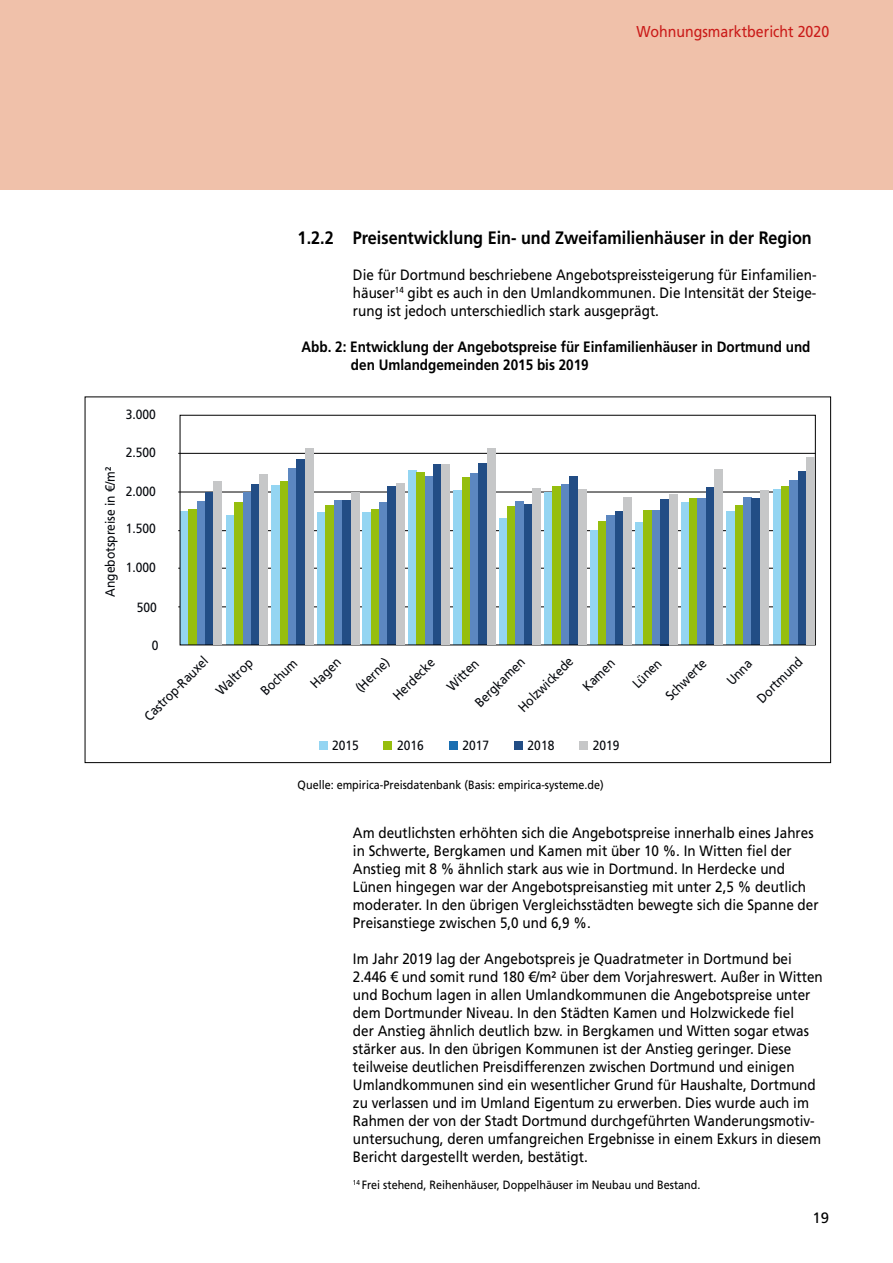
<style>
.page{position:relative;width:893px;height:1263px;background:#fff}
.page>*{position:absolute;margin:0;border:0;box-sizing:border-box;transform-origin:0 0}
.t1{font:700 18px "Frutiger LT";color:#000;scale:.9 1}
.t2{font:15.75px "Frutiger LT";color:#ca1b19;scale:.9 1}
.t3{font:15px/18px "Frutiger LT";color:#000;scale:.9 1}
.t4{font:700 15px/18px "Frutiger LT";color:#000;scale:.9 1}
.t5{font:15px "Frutiger LT";color:#000}
.t6{font:13.35px "Frutiger LT Pro";color:#05080d;scale:.9 1}
.t7{font:12px "Frutiger LT";color:#000;scale:.9 1}
</style>
<div class="page">
<div style="left:0;top:0;width:893px;height:190px;background:#f0c1aa"></div>
<hr style="left:178px;top:607px;width:636px;height:1px;background:#000">
<hr style="left:178px;top:568px;width:636px;height:1px;background:#000">
<hr style="left:178px;top:530px;width:636px;height:1px;background:#000">
<hr style="left:178px;top:492px;width:636px;height:1px;background:#000">
<hr style="left:178px;top:453px;width:637px;height:1px;background:#000">
<div style="left:590px;top:530px;width:8px;height:115px;background:#94d5f2"></div>
<div style="left:635px;top:522px;width:9px;height:123px;background:#94d5f2"></div>
<div style="left:499px;top:518px;width:8px;height:127px;background:#94d5f2"></div>
<div style="left:226px;top:516px;width:8px;height:129px;background:#94d5f2"></div>
<div style="left:317px;top:512px;width:8px;height:133px;background:#94d5f2"></div>
<div style="left:362px;top:512px;width:9px;height:133px;background:#94d5f2"></div>
<div style="left:180px;top:511px;width:9px;height:134px;background:#94d5f2"></div>
<div style="left:726px;top:511px;width:9px;height:134px;background:#94d5f2"></div>
<div style="left:681px;top:502px;width:8px;height:143px;background:#94d5f2"></div>
<div style="left:544px;top:492px;width:9px;height:153px;background:#94d5f2"></div>
<div style="left:453px;top:491px;width:9px;height:154px;background:#94d5f2"></div>
<div style="left:773px;top:489px;width:8px;height:156px;background:#94d5f2"></div>
<div style="left:271px;top:485px;width:9px;height:160px;background:#94d5f2"></div>
<div style="left:408px;top:470px;width:8px;height:175px;background:#94d5f2"></div>
<div style="left:781px;top:487px;width:9px;height:158px;background:#96be0e"></div>
<div style="left:735px;top:505px;width:8px;height:140px;background:#96be0e"></div>
<div style="left:689px;top:498px;width:9px;height:147px;background:#96be0e"></div>
<div style="left:644px;top:511px;width:8px;height:134px;background:#96be0e"></div>
<div style="left:598px;top:521px;width:9px;height:124px;background:#96be0e"></div>
<div style="left:553px;top:487px;width:8px;height:158px;background:#96be0e"></div>
<div style="left:507px;top:506px;width:9px;height:139px;background:#96be0e"></div>
<div style="left:462px;top:478px;width:8px;height:167px;background:#96be0e"></div>
<div style="left:416px;top:472px;width:9px;height:173px;background:#96be0e"></div>
<div style="left:371px;top:510px;width:8px;height:135px;background:#96be0e"></div>
<div style="left:325px;top:505px;width:9px;height:140px;background:#96be0e"></div>
<div style="left:280px;top:481px;width:8px;height:164px;background:#96be0e"></div>
<div style="left:234px;top:503px;width:9px;height:142px;background:#96be0e"></div>
<div style="left:188px;top:509px;width:9px;height:136px;background:#96be0e"></div>
<div style="left:790px;top:480px;width:8px;height:165px;background:#5c87c0"></div>
<div style="left:743px;top:497px;width:9px;height:148px;background:#5c87c0"></div>
<div style="left:698px;top:498px;width:8px;height:147px;background:#5c87c0"></div>
<div style="left:652px;top:511px;width:8px;height:134px;background:#5c87c0"></div>
<div style="left:607px;top:515px;width:8px;height:130px;background:#5c87c0"></div>
<div style="left:561px;top:485px;width:8px;height:160px;background:#5c87c0"></div>
<div style="left:516px;top:502px;width:8px;height:143px;background:#5c87c0"></div>
<div style="left:470px;top:473px;width:9px;height:172px;background:#5c87c0"></div>
<div style="left:425px;top:477px;width:8px;height:168px;background:#5c87c0"></div>
<div style="left:379px;top:503px;width:9px;height:142px;background:#5c87c0"></div>
<div style="left:334px;top:500px;width:8px;height:145px;background:#5c87c0"></div>
<div style="left:288px;top:468px;width:9px;height:177px;background:#5c87c0"></div>
<div style="left:243px;top:492px;width:8px;height:153px;background:#5c87c0"></div>
<div style="left:197px;top:502px;width:8px;height:143px;background:#5c87c0"></div>
<div style="left:615px;top:511px;width:8px;height:134px;background:#224d85"></div>
<div style="left:524px;top:505px;width:8px;height:140px;background:#224d85"></div>
<div style="left:342px;top:500px;width:9px;height:145px;background:#224d85"></div>
<div style="left:660px;top:499px;width:9px;height:146px;background:#224d85"></div>
<div style="left:752px;top:499px;width:8px;height:146px;background:#224d85"></div>
<div style="left:205px;top:492px;width:9px;height:153px;background:#224d85"></div>
<div style="left:706px;top:487px;width:8px;height:158px;background:#224d85"></div>
<div style="left:388px;top:486px;width:8px;height:159px;background:#224d85"></div>
<div style="left:251px;top:484px;width:9px;height:161px;background:#224d85"></div>
<div style="left:569px;top:476px;width:9px;height:169px;background:#224d85"></div>
<div style="left:798px;top:471px;width:8px;height:174px;background:#224d85"></div>
<div style="left:433px;top:465px;width:9px;height:180px;background:#224d85"></div>
<div style="left:479px;top:464px;width:8px;height:181px;background:#224d85"></div>
<div style="left:297px;top:459px;width:8px;height:186px;background:#224d85"></div>
<div style="left:806px;top:457px;width:9px;height:188px;background:#c6c7c8"></div>
<div style="left:760px;top:490px;width:8px;height:155px;background:#c6c7c8"></div>
<div style="left:714px;top:469px;width:9px;height:176px;background:#c6c7c8"></div>
<div style="left:669px;top:495px;width:8px;height:150px;background:#c6c7c8"></div>
<div style="left:623px;top:497px;width:9px;height:148px;background:#c6c7c8"></div>
<div style="left:578px;top:489px;width:8px;height:156px;background:#c6c7c8"></div>
<div style="left:532px;top:488px;width:9px;height:157px;background:#c6c7c8"></div>
<div style="left:487px;top:448px;width:8px;height:197px;background:#c6c7c8"></div>
<div style="left:442px;top:464px;width:8px;height:181px;background:#c6c7c8"></div>
<div style="left:396px;top:483px;width:8px;height:162px;background:#c6c7c8"></div>
<div style="left:351px;top:492px;width:8px;height:153px;background:#c6c7c8"></div>
<div style="left:305px;top:448px;width:9px;height:197px;background:#c6c7c8"></div>
<div style="left:260px;top:474px;width:8px;height:171px;background:#c6c7c8"></div>
<div style="left:214px;top:481px;width:8px;height:164px;background:#c6c7c8"></div>
<div style="left:319px;top:741px;width:8px;height:8px;background:#94d5f2"></div>
<div style="left:384px;top:741px;width:8px;height:8px;background:#96be0e"></div>
<div style="left:449px;top:741px;width:8px;height:8px;background:#1a6eb1"></div>
<div style="left:514px;top:741px;width:9px;height:8px;background:#224d85"></div>
<div style="left:580px;top:741px;width:8px;height:8px;background:#c6c7c8"></div>
<p class="t2" style="left:637px;top:23px;width:215px">Wohnungsmarktbericht 2020</p>
<p class="t1" style="left:298px;top:227px;width:573px">1.2.2 Preisentwicklung Ein- und Zweifamilienhäuser in der Region</p>
<p class="t3" style="left:353px;top:266px;width:517px;text-align:justify">Die für Dortmund beschriebene Angebotspreissteigerung für Einfamilien&shy;häuser<sup>14</sup> gibt es auch in den Umlandkommunen. Die Intensität der Steige&shy;rung ist jedoch unterschiedlich stark ausgeprägt.</p>
<p class="t4" style="left:351px;top:338px;width:512px;text-indent:-50px">Abb. 2: Entwicklung der Angebotspreise für Einfamilienhäuser in Dortmund und den Umlandgemeinden 2015 bis 2019</p>
<p class="t6" style="left:126px;top:406px;width:35px">3.000</p>
<p class="t6" style="left:102px;top:597px;width:146px;rotate:-90deg">Angebotspreise in €/m²</p>
<p class="t6" style="left:126px;top:445px;width:35px">2.500</p>
<p class="t6" style="left:126px;top:483px;width:35px">2.000</p>
<p class="t6" style="left:126px;top:520px;width:35px">1.500</p>
<p class="t6" style="left:126px;top:559px;width:35px">1.000</p>
<p class="t6" style="left:137px;top:599px;width:24px">500</p>
<p class="t6" style="left:152px;top:638px;width:9px">0</p>
<p class="t6" style="left:141px;top:713px;width:95px;rotate:-45deg">Castrop-Rauxel</p>
<p class="t6" style="left:213px;top:687px;width:53px;rotate:-45deg">Waltrop</p>
<p class="t6" style="left:257px;top:687px;width:52px;rotate:-45deg">Bochum</p>
<p class="t6" style="left:307px;top:680px;width:42px;rotate:-45deg">Hagen</p>
<p class="t6" style="left:352px;top:684px;width:48px;rotate:-45deg">(Herne)</p>
<p class="t6" style="left:390px;top:692px;width:60px;rotate:-45deg">Herdecke</p>
<p class="t6" style="left:444px;top:683px;width:45px;rotate:-45deg">Witten</p>
<p class="t6" style="left:515px;top:704px;width:81px;rotate:-45deg">Holzwickede</p>
<p class="t6" style="left:579px;top:683px;width:45px;rotate:-45deg">Kamen</p>
<p class="t6" style="left:629px;top:680px;width:40px;rotate:-45deg">Lünen</p>
<p class="t6" style="left:662px;top:692px;width:59px;rotate:-45deg">Schwerte</p>
<p class="t6" style="left:723px;top:677px;width:35px;rotate:-46deg">Unna</p>
<p class="t6" style="left:754px;top:695px;width:66px;rotate:-45deg">Dortmund</p>
<p class="t6" style="left:472px;top:699px;width:73px;rotate:-45deg">Bergkamen</p>
<p class="t6" style="left:332px;top:737px;width:31px">2015</p>
<p class="t6" style="left:397px;top:737px;width:31px">2016</p>
<p class="t6" style="left:462px;top:737px;width:31px">2017</p>
<p class="t6" style="left:528px;top:737px;width:31px">2018</p>
<p class="t6" style="left:593px;top:737px;width:31px">2019</p>
<p class="t7" style="left:298px;top:778px;width:342px">Quelle: empirica-Preisdatenbank (Basis: empirica-systeme.de)</p>
<p class="t3" style="left:353px;top:824px;width:519px">Am deutlichsten erhöhten sich die Angebotspreise innerhalb eines Jahres in Schwerte, Bergkamen und Kamen mit über 10 %. In Witten fiel der Anstieg mit 8 % ähnlich stark aus wie in Dortmund. In Herdecke und Lünen hingegen war der Angebotspreisanstieg mit unter 2,5 % deutlich moderater. In den übrigen Vergleichsstädten bewegte sich die Spanne der Preisanstiege zwischen 5,0 und 6,9 %.</p>
<p class="t3" style="left:353px;top:950px;width:523px">Im Jahr 2019 lag der Angebotspreis je Quadratmeter in Dortmund bei 2.446 € und somit rund 180 €/m² über dem Vorjahreswert. Außer in Witten und Bochum lagen in allen Umlandkommunen die Angebotspreise unter dem Dortmunder Niveau. In den Städten Kamen und Holzwickede fiel<br>der Anstieg ähnlich deutlich bzw. in Bergkamen und Witten sogar etwas stärker aus. In den übrigen Kommunen ist der Anstieg geringer. Diese teilweise deutlichen Preisdifferenzen zwischen Dortmund und einigen Umlandkommunen sind ein wesentlicher Grund für Haushalte, Dortmund zu verlassen und im Umland Eigentum zu erwerben. Dies wurde auch im Rahmen der von der Stadt Dortmund durchgeführten Wanderungsmotiv&shy;untersuchung, deren umfangreichen Ergebnisse in einem Exkurs in diesem Bericht dargestellt werden, bestätigt.</p>
<p class="t7" style="left:353px;top:1178px;width:388px"><sup>14</sup> Frei stehend, Reihenhäuser, Doppelhäuser im Neubau und Bestand.</p>
<p class="t5" style="left:812px;top:1209px;width:18px">19</p>
</div>
